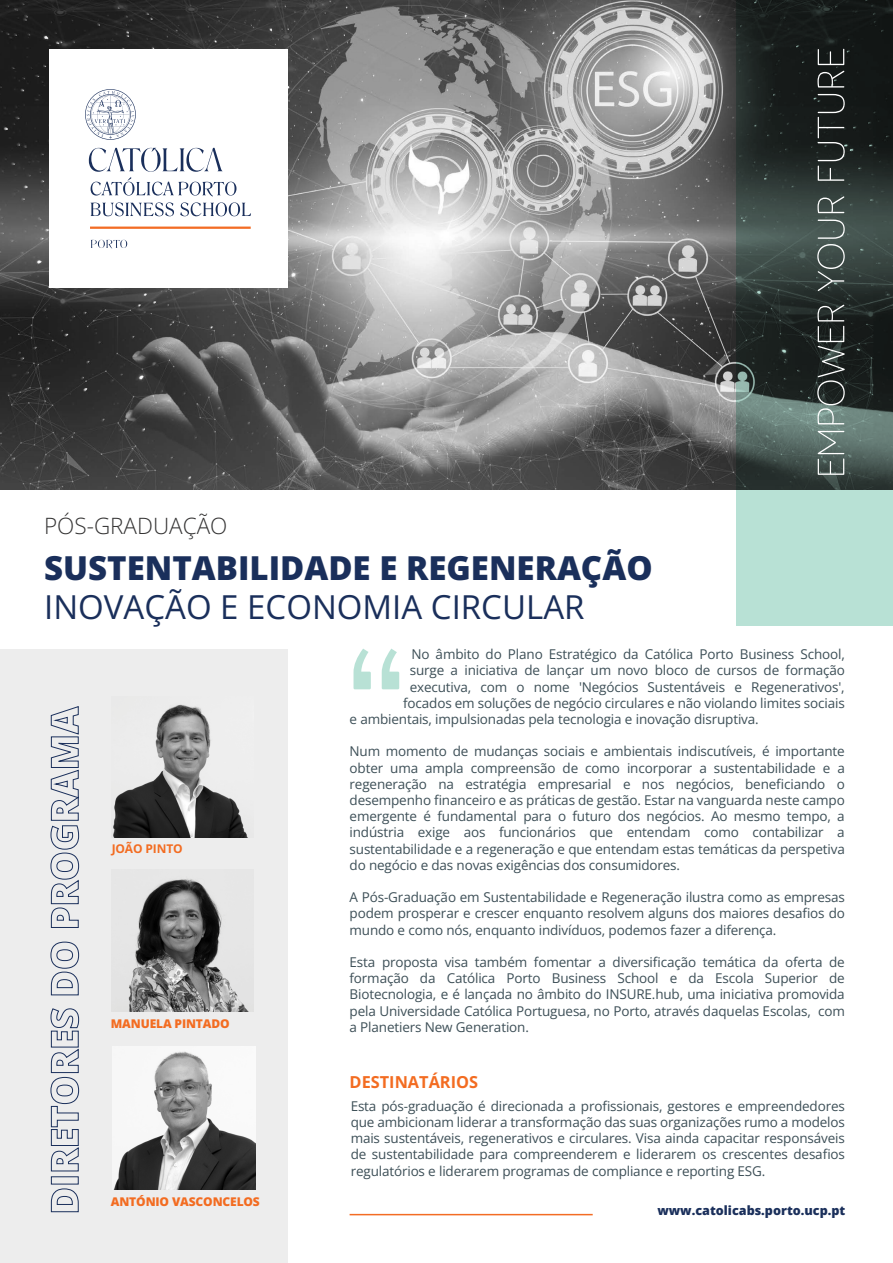
<style>
.page{position:relative;width:893px;height:1263px;background:#fff}
.page>*{position:absolute;margin:0;border:0;box-sizing:border-box;transform-origin:0 0}
.t1{font:800 33px "Open Sans";color:#1a2f5b}
.t2{font:33px "Open Sans";color:#1a2f5b}
.t3{font:300 22.5px "Open Sans";color:#343333}
.t4{font:700 16.5px "Open Sans";color:#f36c21}
.t5{font:13.5px/16.2px "Open Sans";letter-spacing:-.01em;color:#3d4f57;text-align:justify}
.t6{font:800 12.75px "Open Sans";color:#1a2f5b}
.t7{font:800 12px "Open Sans";letter-spacing:-.01em;color:#f36c21}
.t8{font:700 12px "Open Sans";letter-spacing:-.01em;color:#f36c21}
</style>
<div class="page">
<div style="left:0;top:649px;width:288px;height:613px;background:#ededed"></div>
<svg style="left:0;top:0;width:736px;height:489px"></svg>
<svg style="left:736px;top:0;width:157px;height:625px"></svg>
<svg style="left:818px;top:431px;width:26px;height:44px"></svg>
<svg style="left:817px;top:305px;width:28px;height:119px"></svg>
<svg style="left:817px;top:220px;width:28px;height:71px"></svg>
<svg style="left:817px;top:196px;width:27px;height:17px"></svg>
<svg style="left:818px;top:94px;width:27px;height:87px"></svg>
<svg style="left:817px;top:71px;width:27px;height:17px"></svg>
<svg style="left:818px;top:49px;width:26px;height:16px"></svg>
<div style="left:49px;top:50px;width:238px;height:238px;background:#fff"></div>
<svg style="left:89px;top:148px;width:162px;height:68px"></svg>
<svg style="left:90px;top:227px;width:161px;height:2px"></svg>
<svg style="left:85px;top:89px;width:51px;height:51px"></svg>
<svg style="left:91px;top:240px;width:36px;height:9px"></svg>
<svg style="left:353px;top:649px;width:46px;height:40px"></svg>
<img style="left:112px;top:877px;width:141px;height:134px">
<img style="left:113px;top:704px;width:135px;height:134px">
<img style="left:114px;top:1046px;width:142px;height:143px">
<svg style="left:51px;top:1188px;width:28px;height:24px"></svg>
<svg style="left:50px;top:1008px;width:29px;height:164px"></svg>
<svg style="left:50px;top:941px;width:29px;height:55px"></svg>
<svg style="left:50px;top:706px;width:29px;height:222px"></svg>
<hr style="left:350px;top:1214px;width:243px;height:1px;background:#f36c24">
<h2 class="t3" style="left:44px;top:510px;width:185px">PÓS-GRADUAÇÃO</h2>
<h1 class="t1" style="left:44px;top:542px;width:610px">SUSTENTABILIDADE E REGENERAÇÃO</h1>
<h1 class="t2" style="left:44px;top:585px;width:542px">INOVAÇÃO E ECONOMIA CIRCULAR</h1>
<p class="t8" style="left:112px;top:840px;width:73px">JOÃO PINTO</p>
<p class="t7" style="left:111px;top:1014px;width:120px">MANUELA PINTADO</p>
<p class="t7" style="left:111px;top:1192px;width:151px">ANTÓNIO VASCONCELOS</p>
<p class="t5" style="left:411px;top:646px;width:435px">No âmbito do Plano Estratégico da Católica Porto Business School,</p>
<p class="t5" style="left:410px;top:662px;width:437px">surge a iniciativa de lançar um novo bloco de cursos de formação</p>
<p class="t5" style="left:410px;top:678px;width:437px">executiva, com o nome 'Negócios Sustentáveis e Regenerativos',</p>
<p class="t5" style="left:403px;top:694px;width:443px">focados em soluções de negócio circulares e não violando limites sociais</p>
<p class="t5" style="left:350px;top:711px;width:411px">e ambientais, impulsionadas pela tecnologia e inovação disruptiva.</p>
<p class="t5" style="left:350px;top:743px;width:497px">Num momento de mudanças sociais e ambientais indiscutíveis, é importante obter uma ampla compreensão de como incorporar a sustentabilidade e a regeneração na estratégia empresarial e nos negócios, beneficiando o desempenho financeiro e as práticas de gestão. Estar na vanguarda neste campo emergente é fundamental para o futuro dos negócios. Ao mesmo tempo, a indústria exige aos funcionários que entendam como contabilizar a sustentabilidade e a regeneração e que entendam estas temáticas da perspetiva do negócio e das novas exigências dos consumidores.</p>
<p class="t5" style="left:350px;top:889px;width:497px">A Pós-Graduação em Sustentabilidade e Regeneração ilustra como as empresas podem prosperar e crescer enquanto resolvem alguns dos maiores desafios do mundo e como nós, enquanto indivíduos, podemos fazer a diferença.</p>
<p class="t5" style="left:350px;top:954px;width:497px">Esta proposta visa também fomentar a diversificação temática da oferta de formação da Católica Porto Business School e da Escola Superior de Biotecnologia, e é lançada no âmbito do INSURE.hub, uma iniciativa promovida pela Universidade Católica Portuguesa, no Porto, através daquelas Escolas, com a Planetiers New Generation.</p>
<p class="t4" style="left:350px;top:1070px;width:130px">DESTINATÁRIOS</p>
<p class="t5" style="left:351px;top:1097px;width:496px">Esta pós-graduação é direcionada a profissionais, gestores e empreendedores que ambicionam liderar a transformação das suas organizações rumo a modelos mais sustentáveis, regenerativos e circulares. Visa ainda capacitar responsáveis de sustentabilidade para compreenderem e liderarem os crescentes desafios regulatórios e liderarem programas de compliance e reporting ESG.</p>
<p class="t6" style="left:657px;top:1200px;width:190px">www.catolicabs.porto.ucp.pt</p>
</div>
